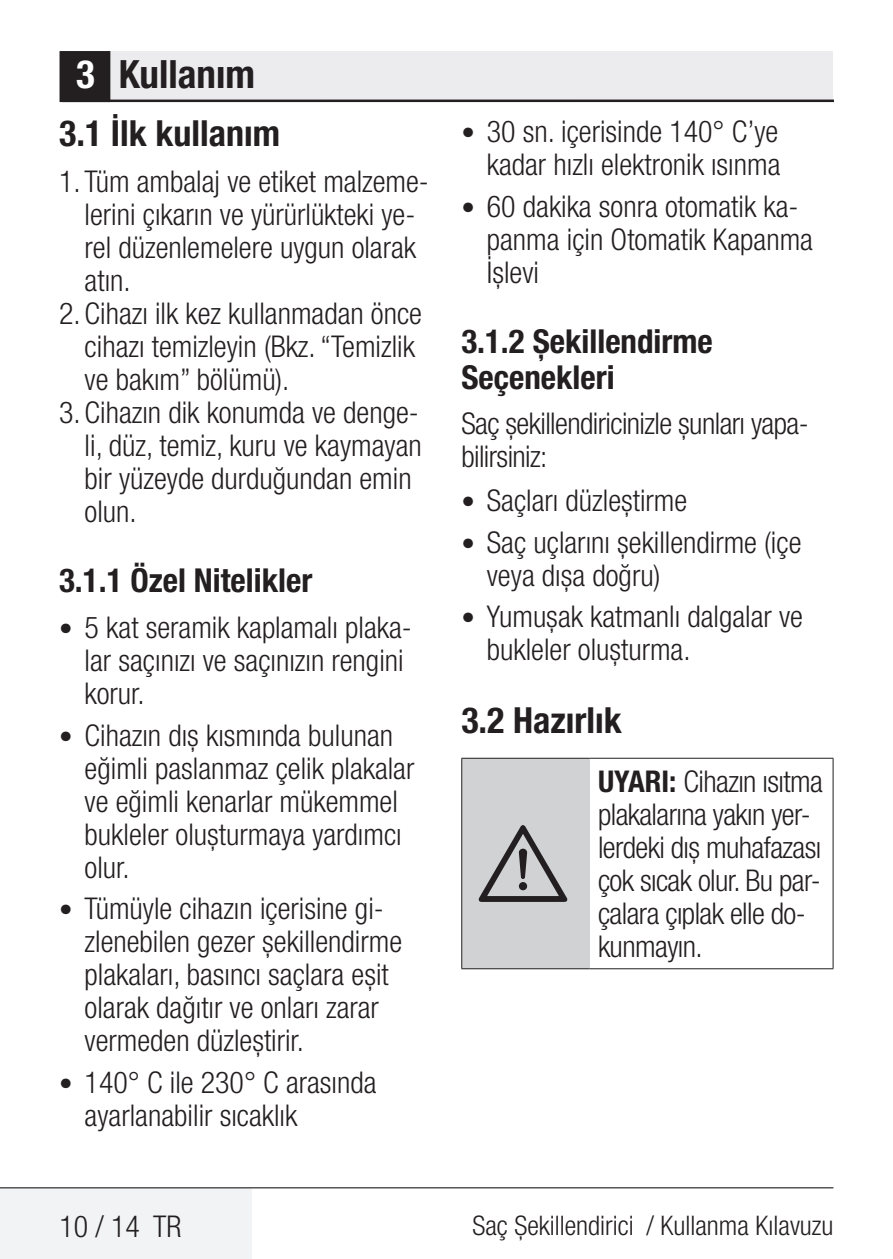
<style>
.page{position:relative;width:893px;height:1259px;background:#fff}
.page>*{position:absolute;margin:0;border:0;box-sizing:border-box;transform-origin:0 0}
.t1{font:96px "ZIWARNUN";color:#231f20}
.t2{font:700 condensed 39px "Helvetica Neue LT Pro";color:#231f20}
.t3{font:700 condensed 36px "Helvetica Neue LT Pro";color:#231f20}
.t4{font:700 condensed 33px/36px "Helvetica Neue LT Pro";color:#231f20}
.t5{font:300 condensed 30px/33px "Helvetica Neue LT Pro";color:#231f20}
.t6{font:300 condensed 30px/33px "Helvetica Neue LT Pro";letter-spacing:-.02em;color:#231f20}
.t7{font:300 condensed 27px "Helvetica Neue LT Pro";color:#231f20}
.s1{color:#fff}
.s2{font-weight:700;font-size:27px}
.s3{font-weight:700}
</style>
<div class="page">
<div style="left:62px;top:51px;width:771px;height:50px;background:#ececee"></div>
<hr style="left:62px;top:100px;width:771px;height:2px;background:#231f20">
<div style="left:61px;top:53px;width:48px;height:48px;background:#231f20"></div>
<div style="left:60px;top:51px;width:50px;height:51px;border:3px solid #231f20"></div>
<div style="left:0;top:1188px;width:252px;height:71px;background:#f2f3f4"></div>
<hr style="left:0;top:1187px;width:833px;height:1px;background:#000">
<div style="left:462px;top:758px;width:127px;height:210px;background:#d1d2d4"></div>
<hr style="left:589px;top:757px;width:244px;height:2px;background:#231f20">
<hr style="left:833px;top:758px;width:1px;height:210px;background:#231f20">
<hr style="left:589px;top:968px;width:244px;height:1px;background:#231f20">
<hr style="left:461px;top:757px;width:128px;height:2px;background:#231f20">
<hr style="left:461px;top:758px;width:1px;height:210px;background:#231f20">
<hr style="left:461px;top:968px;width:128px;height:1px;background:#231f20">
<h2 class="t2" style="left:76px;top:50px;width:180px"><span class="s1">3</span> Kullanım</h2>
<p class="t3" style="left:59px;top:112px;width:222px">3.1 İlk kullanım</p>
<p class="t5" style="left:85px;top:165px;width:346px;text-indent:-26px">1. Tüm ambalaj ve etiket malzeme&shy;lerini çıkarın ve yürürlükteki ye&shy;rel düzenlemelere uygun olarak atın.</p>
<p class="t5" style="left:85px;top:297px;width:339px;text-indent:-26px">2. Cihazı ilk kez kullanmadan önce cihazı temizleyin (Bkz. “Temizlik ve bakım” bölümü).</p>
<p class="t5" style="left:85px;top:396px;width:339px;text-indent:-26px">3. Cihazın dik konumda ve denge&shy;li, düz, temiz, kuru ve kaymayan bir yüzeyde durduğundan emin olun.</p>
<p class="t4" style="left:59px;top:562px;width:255px">3.1.1 Özel Nitelikler</p>
<p class="t5" style="left:85px;top:610px;width:329px;text-indent:-26px"><span class="s2">•</span> 5 kat seramik kaplamalı plaka&shy;lar saçınızı ve saçınızın rengini korur.</p>
<p class="t5" style="left:85px;top:718px;width:331px;text-indent:-26px"><span class="s2">•</span> Cihazın dış kısmında bulunan eğimli paslanmaz çelik plakalar ve eğimli kenarlar mükemmel bukleler oluşturmaya yardımcı olur.</p>
<p class="t5" style="left:85px;top:891px;width:319px;text-indent:-26px"><span class="s2">•</span> Tümüyle cihazın içerisine gi&shy;zlenebilen gezer şekillendirme plakaları, basıncı saçlara eşit olarak dağıtır ve onları zarar vermeden düzleştirir.</p>
<p class="t5" style="left:85px;top:1065px;width:293px;text-indent:-26px"><span class="s2">•</span> 140° C ile 230° C arasında ayarlanabilir sıcaklık</p>
<p class="t5" style="left:461px;top:115px;width:321px;text-align:right"><span class="s2">•</span> 30 sn. içerisinde 140° C’ye kadar hızlı elektronik ısınma</p>
<p class="t5" style="left:487px;top:189px;width:328px;text-indent:-26px"><span class="s2">•</span> 60 dakika sonra otomatik ka&shy;panma için Otomatik Kapanma<br>İşlevi</p>
<p class="t4" style="left:461px;top:322px;width:253px">3.1.2 Şekillendirme<br>Seçenekleri</p>
<p class="t6" style="left:461px;top:407px;width:349px">Saç şekillendiricinizle şunları yapa&shy;bilirsiniz:</p>
<p class="t5" style="left:461px;top:484px;width:227px"><span class="s2">•</span> Saçları düzleştirme</p>
<p class="t5" style="left:487px;top:525px;width:316px;text-indent:-26px"><span class="s2">•</span> Saç uçlarını şekillendirme (içe veya dışa doğru)</p>
<p class="t5" style="left:487px;top:600px;width:317px;text-indent:-26px"><span class="s2">•</span> Yumuşak katmanlı dalgalar ve bukleler oluşturma.</p>
<p class="t3" style="left:461px;top:698px;width:162px">3.2 Hazırlık</p>
<h1 class="t1" style="left:479px;top:812px;width:94px">A</h1>
<p class="t6" style="left:598px;top:764px;width:226px"><span class="s3">UYARI:</span> Cihazın ısıtma plakalarına yakın yer&shy;lerdeki dış muhafazası çok sıcak olur. Bu par&shy;çalara çıplak elle do&shy;kunmayın.</p>
<p class="t5" style="left:60px;top:1209px;width:123px">10 / 14 TR</p>
<p class="t7" style="left:472px;top:1210px;width:362px">Saç Şekillendirici / Kullanma Kılavuzu</p>
</div>
